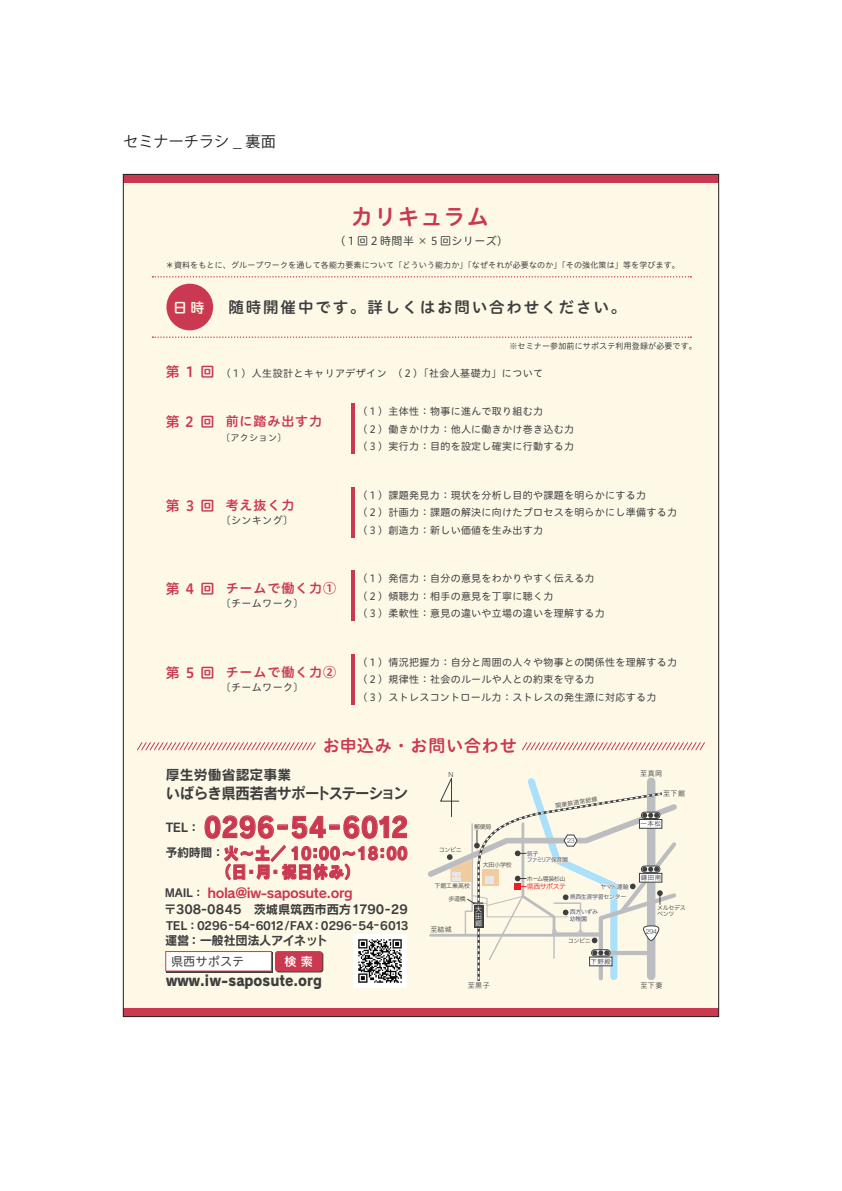
<style>
.page{position:relative;width:842px;height:1191px;background:#fff}
.page>*{position:absolute;margin:0;border:0;box-sizing:border-box;transform-origin:0 0}
.t1{font:27.3px "Rodin CID EB";letter-spacing:.04em;color:#ca3950;scale:.91 1}
.t2{font:22.3px "Hiragino UD Sans R Std N W6";letter-spacing:.04em;color:#ca3950}
.t3{font:17px "Hiragino UD Sans R Std N W6";letter-spacing:.05em;color:#ca3950}
.t4{font:16.6px/18.4px "Rodin CID EB";letter-spacing:.04em;color:#ca3950;text-align:center;scale:.91 1}
.t5{font:15.5px "Hiragino UD Sans R Std N W6";letter-spacing:.12em;color:#3e3e3f}
.t6{font:15.4px "Rodin CID B";letter-spacing:-.03em;color:#3e3e3f;scale:.93 1}
.t7{font:15.2px "Koz Go Pr 6 N";color:#231f20}
.t8{font:14.8px "Rodin CID EB";color:#3e3e3f;scale:.91 1}
.t9{font:14px "Hiragino UD Sans R Std N W6";color:#fef9e7}
.t10{font:13.8px "Rodin CID B";letter-spacing:.01em;color:#3e3e3f}
.t11{font:13.4px "Rodin CID B";letter-spacing:-.03em;color:#ca3950}
.t12{font:13px "Hiragino UD Sans R Std N W6";letter-spacing:.07em;color:#ca3950}
.t13{font:12.3px "Rodin CID B";letter-spacing:-.01em;color:#3e3e3f}
.t14{font:12.3px "Rodin CID B";letter-spacing:-.03em;color:#3e3e3f}
.t15{font:12.3px "Hiragino UD Sans R Std N W4";color:#3e3e3f}
.t16{font:12.1px "Hiragino UD Sans R Std N W6";color:#fff}
.t17{font:12px "Rodin CID B";color:#3e3e3f}
.t18{font:11.3px "Rodin CID B";letter-spacing:-.02em;color:#3e3e3f}
.t19{font:11.1px "Rodin CID B";color:#3e3e3f}
.t20{font:11px "Hiragino UD Sans R Std N W4";letter-spacing:.04em;color:#3e3e3f}
.t21{font:10px/17.5px "Hiragino UD Sans R Std N W4";letter-spacing:.03em;color:#3e3e3f}
.t22{font:9px "Hiragino UD Sans R Std N W4";letter-spacing:.04em;color:#3e3e3f}
.t23{font:8px "Hiragino UD Sans R Std N W4";letter-spacing:.02em;color:#3e3e3f}
.t24{font:7px "Hira Kaku Pro N W3";letter-spacing:.07em;color:#3e3e3f}
.t25{font:7px "Hira Kaku Pro N W3";letter-spacing:-.08em;color:#ee1d23}
.t26{font:300 7px "Helvetica Neue";color:#3e3e3f}
.t27{font:7px/6.9px "Hira Kaku Pro N W3";color:#fff;text-align:justify}
.t28{font:6.5px "Hira Kaku Pro N W3";letter-spacing:.07em;color:#3e3e3f}
.t29{font:6px/6.2px "Hira Kaku Pro N W3";letter-spacing:-.06em;color:#3e3e3f}
.t30{font:6px/6.2px "Hira Kaku Pro N W3";letter-spacing:-.14em;color:#3e3e3f}
.t31{font:6px "Hira Kaku Pro N W3";letter-spacing:-.08em;color:#3e3e3f}
.s1{font-family:"Hiragino UD Sans R Std N W6";font-size:14px;color:#ca3950}
.s2{font-size:14px}
.s3{font-family:"Rodin CID B";font-size:12px;color:#3e3e3f}
</style>
<div class="page">
<div style="left:123px;top:174px;width:596px;height:842px;background:#fef9e7"></div>
<div style="left:123px;top:174px;width:596px;height:9px;background:#ca3950"></div>
<div style="left:123px;top:1008px;width:596px;height:8px;background:#ca3950"></div>
<img style="left:353px;top:934px;width:54px;height:54px">
<svg style="left:205px;top:815px;width:68px;height:23px"></svg>
<svg style="left:292px;top:816px;width:33px;height:22px"></svg>
<svg style="left:344px;top:815px;width:63px;height:23px"></svg>
<svg style="left:224px;top:845px;width:183px;height:35px"></svg>
<svg style="left:428px;top:777px;width:249px;height:204px"></svg>
<svg style="left:166px;top:952px;width:107px;height:20px"></svg>
<svg style="left:165px;top:951px;width:107px;height:20px;background:#faedef"></svg>
<div style="left:276px;top:952px;width:47px;height:20px;background:#a33a4b;border-radius:3px"></div>
<div style="left:275px;top:951px;width:47px;height:20px;background:#ca3950;border-radius:3px"></div>
<svg style="left:522px;top:742px;width:183px;height:9px"></svg>
<svg style="left:137px;top:742px;width:179px;height:9px"></svg>
<svg style="left:152px;top:336px;width:539px;height:2px"></svg>
<svg style="left:152px;top:276px;width:539px;height:1px"></svg>
<hr style="left:351px;top:403px;width:4px;height:51px;background:#ca3950">
<hr style="left:351px;top:654px;width:4px;height:51px;background:#ca3950">
<hr style="left:351px;top:570px;width:4px;height:51px;background:#ca3950">
<hr style="left:351px;top:487px;width:4px;height:51px;background:#ca3950">
<div style="left:166px;top:284px;width:47px;height:46px;background:#ca3950;border-radius:50%"></div>
<h3 class="t7" style="left:123px;top:133px;width:154px">セミナーチラシ _ 裏面</h3>
<h2 class="t2" style="left:351px;top:200px;width:139px">カリキュラム</h2>
<p class="t20" style="left:334px;top:232px;width:175px">（１回２時間半 ×５回シリーズ）</p>
<p class="t23" style="left:166px;top:259px;width:516px">＊資料をもとに、グループワークを通して各能力要素について「どういう能力か」「なぜそれが必要なのか」「その強化策は」等を学びます。</p>
<h3 class="t5" style="left:229px;top:295px;width:399px">随時開催中です。詳しくはお問い合わせください。</h3>
<h3 class="t9" style="left:173px;top:297px;width:33px">日時</h3>
<p class="t23" style="left:509px;top:340px;width:189px">※セミナー参加前にサポステ利用登録が必要です。</p>
<p class="t21" style="left:166px;top:363px;width:379px"><span class="s1">第１回</span> （１）人生設計とキャリアデザイン　（２）「社会人基礎力」について</p>
<h3 class="t12" style="left:166px;top:411px;width:158px"><span class="s2">第 2 回</span> 前に踏み出す力</h3>
<p class="t22" style="left:221px;top:430px;width:67px">〔アクション〕</p>
<h3 class="t12" style="left:166px;top:495px;width:130px"><span class="s2">第３回</span> 考え抜く力</h3>
<p class="t21" style="left:221px;top:511px;width:74px">〔シンキング〕</p>
<h3 class="t12" style="left:166px;top:578px;width:172px"><span class="s2">第４回</span> チームで働く力①</h3>
<p class="t21" style="left:221px;top:594px;width:84px">〔チームワーク〕</p>
<h3 class="t12" style="left:166px;top:662px;width:172px"><span class="s2">第５回</span> チームで働く力②</h3>
<p class="t21" style="left:221px;top:678px;width:84px">〔チームワーク〕</p>
<p class="t21" style="left:358px;top:402px;width:218px">（１）主体性 ：物事に進んで取り組む力<br>（２）働きかけ力 ：他人に働きかけ巻き込む力（３）実行力 ：目的を設定し確実に行動する力</p>
<p class="t21" style="left:358px;top:485px;width:321px">（１）課題発見力 ：現状を分析し目的や課題を明らかにする力<br>（２）計画力 ：課題の解決に向けたプロセスを明らかにし準備する力（３）創造力 ：新しい価値を生み出す力</p>
<p class="t21" style="left:358px;top:569px;width:249px">（１）発信力 ：自分の意見をわかりやすく伝える力（２）傾聴力 ：相手の意見を丁寧に聴く力<br>（３）柔軟性 ：意見の違いや立場の違いを理解する力</p>
<p class="t21" style="left:358px;top:652px;width:321px">（１）情況把握力 ：自分と周囲の人々や物事との関係性を理解する力（２）規律性 ：社会のルールや人との約束を守る力<br>（３）ストレスコントロール力 ：ストレスの発生源に対応する力</p>
<h3 class="t3" style="left:323px;top:732px;width:195px">お申込み・お問い合わせ</h3>
<h3 class="t10" style="left:166px;top:766px;width:127px">厚生労働省認定事業</h3>
<p class="t26" style="left:448px;top:768px;width:6px">N</p>
<p class="t24" style="left:640px;top:767px;width:23px">至真岡</p>
<h3 class="t6" style="left:166px;top:783px;width:262px">いばらき県西若者サポートステーション</h3>
<p class="t29" style="left:555px;top:802px;width:44px;rotate:-9deg">関東鉄道常総線</p>
<p class="t24" style="left:663px;top:786px;width:23px">至下館</p>
<h1 class="t1" style="left:204px;top:808px;width:226px">0296-54-6012</h1>
<p class="t17" style="left:166px;top:819px;width:35px">TEL：</p>
<h3 class="t4" style="left:166px;top:843px;width:268px"><span class="s3">予約時間：</span>火～土／ 10:00～18:00（日・月・祝日休み）</h3>
<h3 class="t11" style="left:207px;top:883px;width:147px">hola@iw-saposute.org</h3>
<p class="t19" style="left:165px;top:885px;width:40px">MAIL：</p>
<p class="t13" style="left:164px;top:901px;width:245px">〒308-0845　茨城県筑西市西方1790-29</p>
<p class="t18" style="left:166px;top:917px;width:244px">TEL：0296-54-6012/FAX：0296-54-6013</p>
<p class="t14" style="left:165px;top:932px;width:164px">運営：一般社団法人アイネット</p>
<p class="t29" style="left:474px;top:823px;width:19px">郵便局</p>
<p class="t28" style="left:640px;top:818px;width:22px">一本松</p>
<p class="t26" style="left:567px;top:834px;width:9px">23</p>
<p class="t29" style="left:439px;top:846px;width:24px">コンビニ</p>
<p class="t29" style="left:483px;top:861px;width:31px">大田小学校</p>
<p class="t30" style="left:527px;top:850px;width:43px">筑子<br>ファミリア保育園</p>
<p class="t29" style="left:434px;top:882px;width:37px">下館工業高校</p>
<p class="t31" style="left:527px;top:873px;width:40px">ホーム寝装杉山</p>
<p class="t25" style="left:527px;top:880px;width:41px">県西サポステ</p>
<p class="t29" style="left:600px;top:883px;width:30px">ヤマト運輸</p>
<p class="t28" style="left:641px;top:872px;width:22px">鎌田南</p>
<p class="t29" style="left:448px;top:895px;width:19px">歩道橋</p>
<p class="t29" style="left:570px;top:893px;width:58px">県西生涯学習センター</p>
<p class="t24" style="left:430px;top:923px;width:23px">至結城</p>
<p class="t27" style="left:475px;top:905px;width:8px">大田郷</p>
<p class="t29" style="left:570px;top:908px;width:30px">西方いずみ幼稚園</p>
<p class="t29" style="left:568px;top:937px;width:24px">コンビニ</p>
<p class="t29" style="left:657px;top:904px;width:30px">メルセデスベンツ</p>
<p class="t26" style="left:646px;top:925px;width:13px">294</p>
<p class="t15" style="left:171px;top:952px;width:75px">県西サポステ</p>
<p class="t16" style="left:285px;top:952px;width:30px">検索</p>
<p class="t28" style="left:591px;top:955px;width:22px">下野殿</p>
<h3 class="t8" style="left:166px;top:970px;width:173px">www.iw-saposute.org</h3>
<p class="t24" style="left:468px;top:979px;width:23px">至黒子</p>
<p class="t24" style="left:640px;top:979px;width:23px">至下妻</p>
</div>
